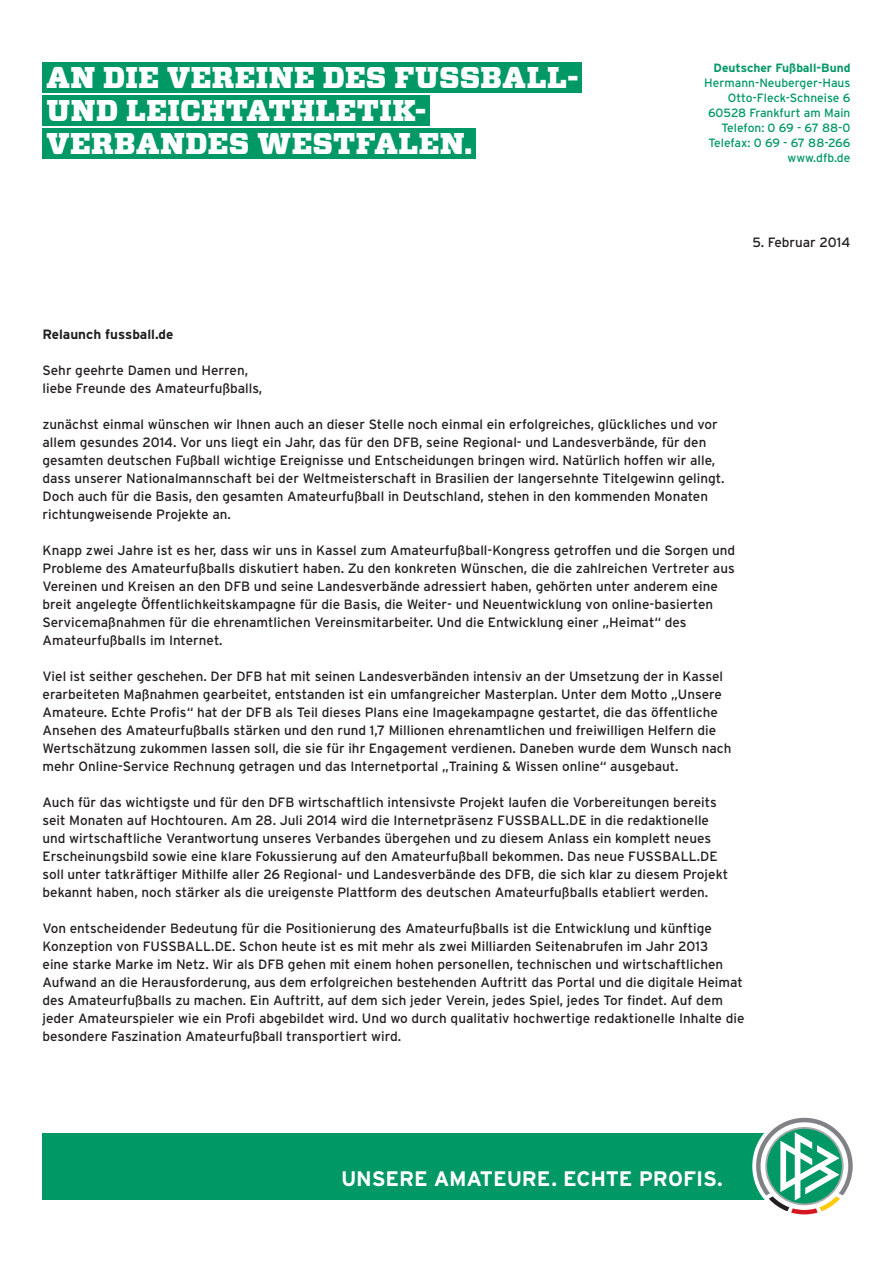
<style>
.page{position:relative;width:893px;height:1263px;background:#fff}
.page>*{position:absolute;margin:0;border:0;box-sizing:border-box;transform-origin:0 0}
.t1{font:900 30px "Vitesse";letter-spacing:.015em;color:#fff}
.t2{font:700 21px "Interstate";letter-spacing:-.01em;color:#fff}
.t3{font:13.5px/18px "Interstate";color:#231f20}
.t4{font:700 13.5px "Interstate";color:#231f20}
.t5{font:12px/15px "Interstate";color:#009864;text-align:right}
.t6{font:700 12px "Interstate";color:#009864}
</style>
<div class="page">
<div style="left:43px;top:1133px;width:799px;height:66px;background:#009864"></div>
<div style="left:752px;top:1114px;width:105px;height:104px;background:#fff;border-radius:50%"></div>
<svg style="left:756px;top:1118px;width:97px;height:96px"></svg>
<div style="left:43px;top:128px;width:433px;height:30px;background:#009864"></div>
<div style="left:43px;top:95px;width:387px;height:30px;background:#009864"></div>
<div style="left:43px;top:62px;width:539px;height:31px;background:#009864"></div>
<p class="t1" style="left:46px;top:57px;width:534px">AN DIE VEREINE DES FUSSBALL-</p>
<p class="t1" style="left:46px;top:90px;width:382px">UND LEICHTATHLETIK-</p>
<p class="t1" style="left:46px;top:123px;width:427px">VERBANDES WESTFALEN.</p>
<p class="t6" style="left:714px;top:61px;width:138px">Deutscher Fußball-Bund</p>
<p class="t5" style="left:704px;top:75px;width:148px">Hermann-Neuberger-Haus<br>Otto-Fleck-Schneise 6<br>60528 Frankfurt am Main<br>Telefon: 0 69 - 67 88-0<br>Telefax: 0 69 - 67 88-266 www.dfb.de</p>
<p class="t3" style="left:752px;top:233px;width:100px">5. Februar 2014</p>
<p class="t4" style="left:43px;top:327px;width:132px">Relaunch fussball.de</p>
<p class="t3" style="left:43px;top:361px;width:221px">Sehr geehrte Damen und Herren, liebe Freunde des Amateurfußballs,</p>
<p class="t3" style="left:43px;top:415px;width:683px">zunächst einmal wünschen wir Ihnen auch an dieser Stelle noch einmal ein erfolgreiches, glückliches und vor allem gesundes 2014. Vor uns liegt ein Jahr, das für den DFB, seine Regional- und Landesverbände, für den gesamten deutschen Fußball wichtige Ereignisse und Entscheidungen bringen wird. Natürlich hoffen wir alle, dass unserer Nationalmannschaft bei der Weltmeisterschaft in Brasilien der langersehnte Titelgewinn gelingt.<br>Doch auch für die Basis, den gesamten Amateurfußball in Deutschland, stehen in den kommenden Monaten richtungweisende Projekte an.</p>
<p class="t3" style="left:43px;top:541px;width:694px">Knapp zwei Jahre ist es her, dass wir uns in Kassel zum Amateurfußball-Kongress getroffen und die Sorgen und Probleme des Amateurfußballs diskutiert haben. Zu den konkreten Wünschen, die die zahlreichen Vertreter aus Vereinen und Kreisen an den DFB und seine Landesverbände adressiert haben, gehörten unter anderem eine breit angelegte Öffentlichkeitskampagne für die Basis, die Weiter- und Neuentwicklung von online-basierten Servicemaßnahmen für die ehrenamtlichen Vereinsmitarbeiter. Und die Entwicklung einer „Heimat“ des Amateurfußballs im Internet.</p>
<p class="t3" style="left:43px;top:667px;width:691px">Viel ist seither geschehen. Der DFB hat mit seinen Landesverbänden intensiv an der Umsetzung der in Kassel erarbeiteten Maßnahmen gearbeitet, entstanden ist ein umfangreicher Masterplan. Unter dem Motto „Unsere Amateure. Echte Profis“ hat der DFB als Teil dieses Plans eine Imagekampagne gestartet, die das öffentliche Ansehen des Amateurfußballs stärken und den rund 1,7 Millionen ehrenamtlichen und freiwilligen Helfern die Wertschätzung zukommen lassen soll, die sie für ihr Engagement verdienen. Daneben wurde dem Wunsch nach mehr Online-Service Rechnung getragen und das Internetportal „Training &amp; Wissen online“ ausgebaut.</p>
<p class="t3" style="left:43px;top:793px;width:687px">Auch für das wichtigste und für den DFB wirtschaftlich intensivste Projekt laufen die Vorbereitungen bereits seit Monaten auf Hochtouren. Am 28. Juli 2014 wird die Internetpräsenz FUSSBALL.DE in die redaktionelle und wirtschaftliche Verantwortung unseres Verbandes übergehen und zu diesem Anlass ein komplett neues Erscheinungsbild sowie eine klare Fokussierung auf den Amateurfußball bekommen. Das neue FUSSBALL.DE soll unter tatkräftiger Mithilfe aller 26 Regional- und Landesverbände des DFB, die sich klar zu diesem Projekt bekannt haben, noch stärker als die ureigenste Plattform des deutschen Amateurfußballs etabliert werden.</p>
<p class="t3" style="left:43px;top:919px;width:703px">Von entscheidender Bedeutung für die Positionierung des Amateurfußballs ist die Entwicklung und künftige Konzeption von FUSSBALL.DE. Schon heute ist es mit mehr als zwei Milliarden Seitenabrufen im Jahr 2013<br>eine starke Marke im Netz. Wir als DFB gehen mit einem hohen personellen, technischen und wirtschaftlichen Aufwand an die Herausforderung, aus dem erfolgreichen bestehenden Auftritt das Portal und die digitale Heimat des Amateurfußballs zu machen. Ein Auftritt, auf dem sich jeder Verein, jedes Spiel, jedes Tor findet. Auf dem jeder Amateurspieler wie ein Profi abgebildet wird. Und wo durch qualitativ hochwertige redaktionelle Inhalte die besondere Faszination Amateurfußball transportiert wird.</p>
<h2 class="t2" style="left:341px;top:1167px;width:383px">UNSERE AMATEURE. ECHTE PROFIS.</h2>
</div>
